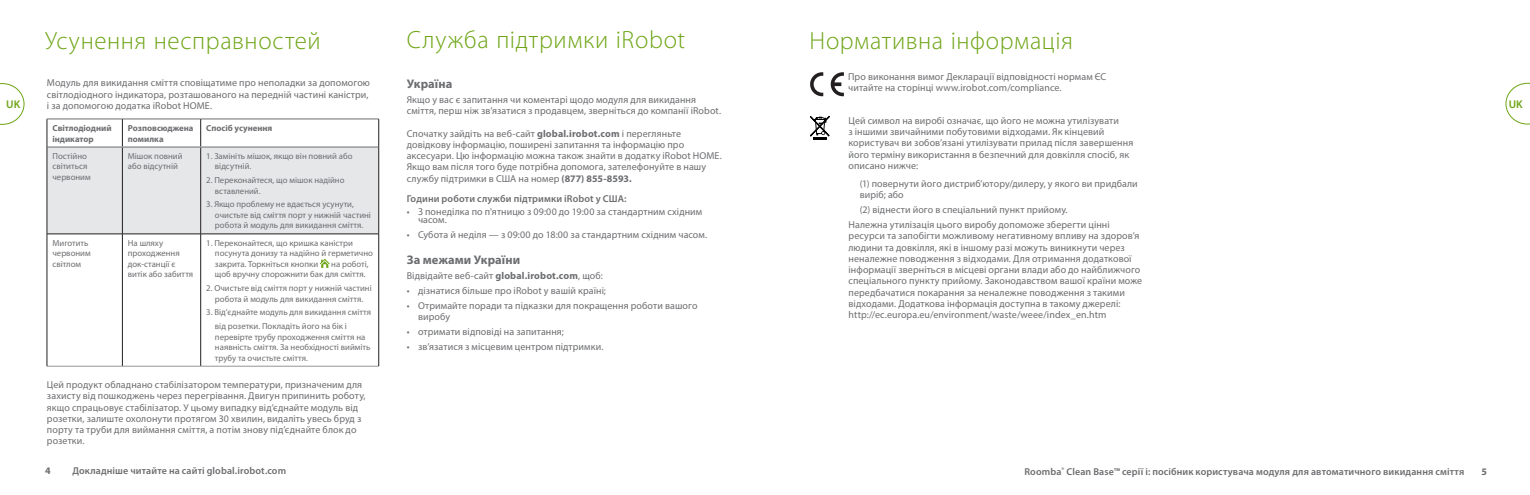
<style>
.page{position:relative;width:1530px;height:495px;background:#fff}
.page>*{position:absolute;margin:0;border:0;box-sizing:border-box;transform-origin:0 0}
._2018_Headline_1{font:300 25px "Myriad Pro";letter-spacing:.025em;color:#6ea516}
._2018_Headline_2{font:700 12.5px "Myriad Pro";letter-spacing:.01em;color:#6c6d70}
.t1{font:600 11.25px "Myriad Pro";color:#6ea516}
._2018_Body_Copy_1{font:10px/11.2px "Myriad Pro";letter-spacing:.01em;color:#6c6d70}
._2018_Body_Copy_Bull{font:10px/11.2px "Myriad Pro";letter-spacing:.01em;color:#6c6d70}
._2018_Body_Copy_Bull-2{font:600 10px "Myriad Pro";letter-spacing:.01em;color:#6c6d70}
.t2{font:700 10px "Myriad Pro";color:#6c6d70}
._2018_Chart_Copy{font:8.75px/10.5px "Myriad Pro";color:#6c6d70}
._2018_Chart_Copy-2{font:700 8.75px/10.5px "Myriad Pro";color:#6c6d70}
.s1{font-weight:700}
</style>
<div class="page">
<svg style="left:1505px;top:83px;width:25px;height:42px"></svg>
<svg style="left:0;top:83px;width:25px;height:42px"></svg>
<hr style="left:47px;top:234px;width:75px;height:1px;background:#231f20">
<hr style="left:122px;top:234px;width:79px;height:1px;background:#231f20">
<hr style="left:122px;top:234px;width:1px;height:132px;background:#231f20">
<hr style="left:201px;top:234px;width:178px;height:1px;background:#231f20">
<hr style="left:200px;top:234px;width:1px;height:132px;background:#231f20">
<hr style="left:47px;top:366px;width:75px;height:1px;background:#939598">
<hr style="left:122px;top:366px;width:79px;height:1px;background:#939598">
<hr style="left:201px;top:366px;width:178px;height:1px;background:#939598">
<hr style="left:47px;top:234px;width:1px;height:132px;background:#231f20">
<hr style="left:379px;top:234px;width:1px;height:132px;background:#231f20">
<svg style="left:47px;top:119px;width:333px;height:115px"></svg>
<hr style="left:47px;top:147px;width:75px;height:1px;background:#6c6d70">
<hr style="left:122px;top:147px;width:79px;height:1px;background:#6c6d70">
<hr style="left:201px;top:147px;width:178px;height:1px;background:#6c6d70">
<svg style="left:320px;top:259px;width:10px;height:9px"></svg>
<svg style="left:810px;top:72px;width:13px;height:24px"></svg>
<svg style="left:831px;top:72px;width:13px;height:24px"></svg>
<svg style="left:810px;top:116px;width:20px;height:24px"></svg>
<p class="_2018_Headline_1" style="left:45px;top:25px;width:277px">Усунення несправностей</p>
<p class="_2018_Headline_1" style="left:407px;top:25px;width:280px">Служба підтримки iRobot</p>
<p class="_2018_Body_Copy_1" style="left:47px;top:77px;width:325px">Модуль для викидання сміття сповіщатиме про неполадки за допомогою світлодіодного індикатора, розташованого на передній частині каністри, і за допомогою додатка iRobot HOME.</p>
<p class="_2018_Headline_1" style="left:810px;top:25px;width:265px">Нормативна інформація</p>
<p class="_2018_Body_Copy_Bull" style="left:848px;top:71px;width:260px">Про виконання вимог Декларації відповідності нормам ЄС читайте на сторінці www.irobot.com/compliance.</p>
<p class="_2018_Body_Copy_1" style="left:849px;top:115px;width:286px">Цей символ на виробі означає, що його не можна утилізувати<br>з іншими звичайними побутовими відходами. Як кінцевий користувач ви зобов’язані утилізувати прилад після завершення його терміну використання в безпечний для довкілля спосіб, як описано нижче:</p>
<p class="_2018_Body_Copy_Bull" style="left:860px;top:178px;width:280px">(1) повернути його дистриб’ютору/дилеру, у якого ви придбали виріб; або</p>
<p class="_2018_Body_Copy_Bull" style="left:860px;top:204px;width:209px">(2) віднести його в спеціальний пункт прийому.</p>
<p class="_2018_Body_Copy_1" style="left:849px;top:219px;width:295px">Належна утилізація цього виробу допоможе зберегти цінні ресурси та запобігти можливому негативному впливу на здоров’я людини та довкілля, які в іншому разі можуть виникнути через неналежне поводження з відходами. Для отримання додаткової інформації зверніться в місцеві органи влади або до найближчого спеціального пункту прийому. Законодавством вашої країни може передбачатися покарання за неналежне поводження з такими відходами. Додаткова інформація доступна в такому джерелі: http://ec.europa.eu/environment/waste/weee/index_en.htm</p>
<p class="_2018_Headline_2" style="left:407px;top:76px;width:47px">Україна</p>
<p class="_2018_Body_Copy_1" style="left:407px;top:94px;width:316px">Якщо у вас є запитання чи коментарі щодо модуля для викидання сміття, перш ніж зв’язатися з продавцем, зверніться до компанії iRobot.</p>
<p class="_2018_Body_Copy_1" style="left:407px;top:128px;width:317px">Спочатку зайдіть на веб-сайт <span class="s1">global.irobot.com</span> і перегляньте довідкову інформацію, поширені запитання та інформацію про аксесуари. Цю інформацію можна також знайти в додатку iRobot HOME.<br>Якщо вам після того буде потрібна допомога, зателефонуйте в нашу службу підтримки в США на номер <span class="s1">(877) 855-8593.</span></p>
<p class="_2018_Body_Copy_Bull-2" style="left:407px;top:192px;width:221px">Години роботи служби підтримки iRobot у США:</p>
<p class="_2018_Body_Copy_1" style="left:418px;top:207px;width:286px;line-height:8.8px;text-indent:-11px">• З понеділка по п'ятницю з 09:00 до 19:00 за стандартним східним часом.</p>
<p class="_2018_Body_Copy_1" style="left:407px;top:229px;width:302px">• Субота й неділя — з 09:00 до 18:00 за стандартним східним часом.</p>
<p class="_2018_Headline_2" style="left:407px;top:252px;width:115px">За межами України</p>
<p class="_2018_Body_Copy_1" style="left:407px;top:270px;width:198px">Відвідайте веб-сайт <span class="s1">global.irobot.com</span>, щоб:</p>
<p class="_2018_Body_Copy_1" style="left:407px;top:285px;width:201px">• дізнатися більше про iRobot у вашій країні;</p>
<p class="_2018_Body_Copy_1" style="left:418px;top:300px;width:281px;text-indent:-11px">• Отримайте поради та підказки для покращення роботи вашого виробу</p>
<p class="_2018_Body_Copy_1" style="left:407px;top:326px;width:159px">• отримати відповіді на запитання;</p>
<p class="_2018_Body_Copy_1" style="left:407px;top:341px;width:198px">• зв’язатися з місцевим центром підтримки.</p>
<p class="t1" style="left:6px;top:97px;width:16px">UK</p>
<p class="t1" style="left:1509px;top:97px;width:16px">UK</p>
<p class="_2018_Chart_Copy-2" style="left:52px;top:123px;width:61px">Світлодіодний індикатор</p>
<p class="_2018_Chart_Copy-2" style="left:128px;top:123px;width:67px">Розповсюджена помилка</p>
<p class="_2018_Chart_Copy-2" style="left:206px;top:123px;width:68px">Спосіб усунення</p>
<p class="_2018_Chart_Copy" style="left:52px;top:151px;width:40px">Постійно світиться червоним</p>
<p class="_2018_Chart_Copy" style="left:128px;top:151px;width:56px">Мішок повний або відсутній</p>
<p class="_2018_Chart_Copy" style="left:215px;top:151px;width:139px;text-indent:-9px">1. Замініть мішок, якщо він повний або відсутній.</p>
<p class="_2018_Chart_Copy" style="left:215px;top:175px;width:131px;text-indent:-9px">2. Переконайтеся, що мішок надійно вставлений.</p>
<p class="_2018_Chart_Copy" style="left:215px;top:199px;width:158px;text-indent:-9px">3. Якщо проблему не вдається усунути, очистьте від сміття порт у нижній частині робота й модуль для викидання сміття.</p>
<p class="_2018_Chart_Copy" style="left:52px;top:238px;width:40px">Миготить червоним світлом</p>
<p class="_2018_Chart_Copy" style="left:128px;top:238px;width:67px">На шляху проходження док-станції є витік або забиття</p>
<p class="_2018_Chart_Copy" style="left:215px;top:238px;width:160px;text-indent:-9px">1. Переконайтеся, що кришка каністри посунута донизу та надійно й герметично закрита. Торкніться кнопки</p>
<p class="_2018_Chart_Copy" style="left:215px;top:259px;width:155px;text-indent:116px">на роботі, щоб вручну спорожнити бак для сміття.</p>
<p class="_2018_Chart_Copy" style="left:206px;top:283px;width:167px;text-align:center">2. Очистьте від сміття порт у нижній частині робота й модуль для викидання сміття.</p>
<p class="_2018_Chart_Copy" style="left:215px;top:306px;width:158px;line-height:13.8px;text-indent:-9px">3. Від’єднайте модуль для викидання сміття від розетки. Покладіть його на бік і</p>
<p class="_2018_Chart_Copy" style="left:215px;top:331px;width:157px">перевірте трубу проходження сміття на наявність сміття. За необхідності вийміть трубу та очистьте сміття.</p>
<p class="_2018_Body_Copy_1" style="left:47px;top:379px;width:320px">Цей продукт обладнано стабілізатором температури, призначеним для захисту від пошкоджень через перегрівання. Двигун припинить роботу, якщо спрацьовує стабілізатор. У цьому випадку від’єднайте модуль від розетки, залиште охолонути протягом 30 хвилин, видаліть увесь бруд з порту та труби для виймання сміття, а потім знову під’єднайте блок до розетки.</p>
<p class="t2" style="left:45px;top:464px;width:7px">4</p>
<p class="_2018_Body_Copy_Bull-2" style="left:72px;top:464px;width:215px">Докладніше читайте на сайті global.irobot.com</p>
<p class="_2018_Body_Copy_Bull-2" style="left:1024px;top:465px;width:441px">Roomba<sup>®</sup> Clean Base™ серії i: посібник користувача модуля для автоматичного викидання сміття</p>
<p class="t2" style="left:1481px;top:465px;width:7px">5</p>
</div>
